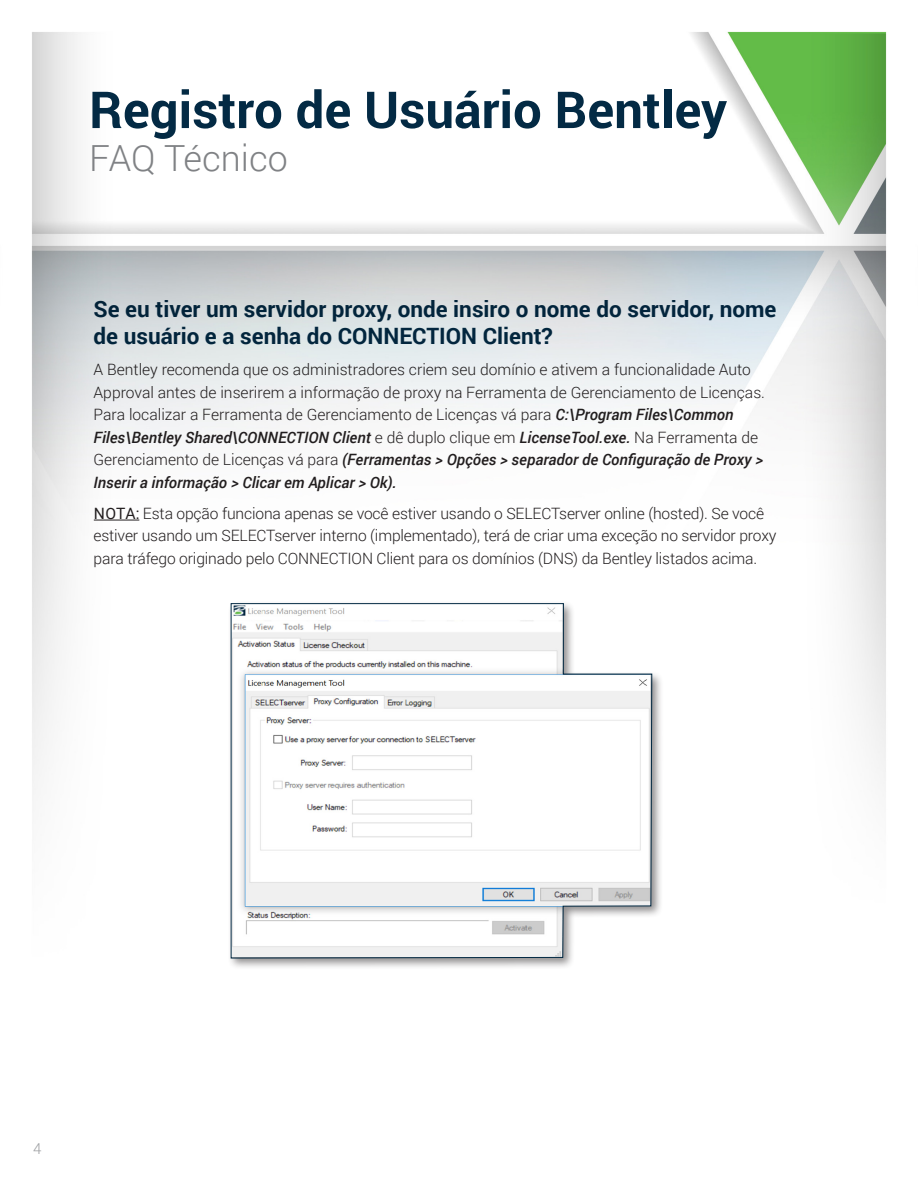
<style>
.page{position:relative;width:918px;height:1188px;background:#fff}
.page>*{position:absolute;margin:0;border:0;box-sizing:border-box;transform-origin:0 0}
.t1{font:700 51px "Roboto";color:#032a44}
.t2{font:300 36px "Roboto";color:#808285}
.t3{font:700 22.5px/27px "Roboto";color:#032a44}
.t4{font:300 15.6px/22.5px "Roboto";letter-spacing:-.01em;color:#231f20}
.t5{font:300 15px "Roboto";color:#9d9fa2}
.s1{font-weight:500;font-style:italic}
.s2{font-weight:400}
</style>
<div class="page">
<img style="left:32px;top:31px;width:855px;height:764px">
<hr style="left:94px;top:520px;width:45px;height:1px;background:#231f20">
<div style="left:227px;top:600px;width:437px;height:370px;background:#231f20;opacity:.5"></div>
<svg style="left:230px;top:603px;width:422px;height:356px"></svg>
<p class="t1" style="left:89px;top:74px;width:640px">Registro de Usuário Bentley</p>
<p class="t2" style="left:89px;top:134px;width:200px">FAQ Técnico</p>
<h3 class="t3" style="left:94px;top:295px;width:685px">Se eu tiver um servidor proxy, onde insiro o nome do servidor, nome de usuário e a senha do CONNECTION Client?</h3>
<p class="t4" style="left:94px;top:358px;width:673px">A Bentley recomenda que os administradores criem seu domínio e ativem a funcionalidade Auto Approval antes de inserirem a informação de proxy na Ferramenta de Gerenciamento de Licenças.<br>Para localizar a Ferramenta de Gerenciamento de Licenças vá para <span class="s1">C:\Program Files\Common Files\Bentley Shared\CONNECTION Client</span> e dê duplo clique em <span class="s1">LicenseTool.exe.</span> Na Ferramenta de Gerenciamento de Licenças vá para <span class="s1">(Ferramentas &gt; Opções &gt; separador de Configuração de Proxy &gt; Inserir a informação &gt; Clicar em Aplicar &gt; Ok).</span></p>
<p class="t4" style="left:94px;top:502px;width:684px"><span class="s2">NOTA:</span> Esta opção funciona apenas se você estiver usando o SELECTserver online (hosted). Se você estiver usando um SELECTserver interno (implementado), terá de criar uma exceção no servidor proxy para tráfego originado pelo CONNECTION Client para os domínios (DNS) da Bentley listados acima.</p>
<p class="t5" style="left:33px;top:1138px;width:10px">4</p>
</div>
